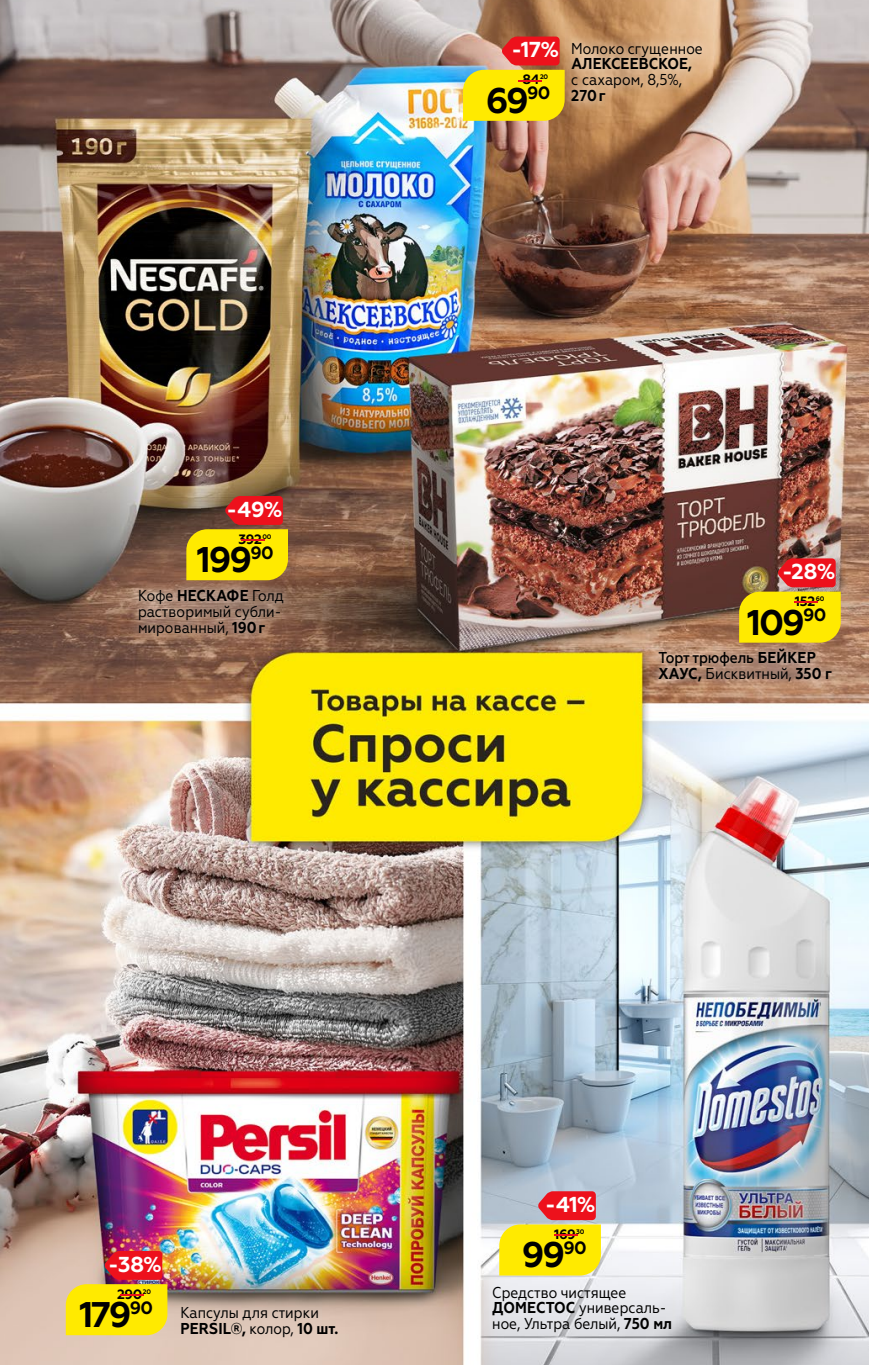
<style>
.page{position:relative;width:869px;height:1365px;background:#fff}
.page>*{position:absolute;margin:0;border:0;box-sizing:border-box;transform-origin:0 0}
.t1{font:700 35.7px "Geometria";letter-spacing:-.055em;color:#000}
.t2{font:700 21.53px "Geometria";color:#fff}
.t3{font:700 17.85px "Geometria";color:#000}
.t4{font:15.75px/15.8px "Geometria Narrow";color:#000}
.t5{font:700 15.75px/15.8px "Geometria Narrow";color:#000}
.t6{font:700 13.47px "Geometria";letter-spacing:-.03em;color:#000}
.t7{font:700 6.65px "Geometria";letter-spacing:-.03em;color:#000}
.s1{font-size:13.47px;color:#ed111c}
.s2{font-weight:700}
.s3{font-family:"Geometria";font-weight:700;font-size:21.53px;color:#fff}
.s4{font-weight:500}
.s5{font-weight:400}
</style>
<div class="page">
<img style="left:0;top:0;width:868px;height:1364px">
<svg style="left:738px;top:558px;width:102px;height:80px;background:#db9f1a"></svg>
<svg style="left:186px;top:496px;width:102px;height:83px;background:#d89f16"></svg>
<svg style="left:463px;top:37px;width:101px;height:84px;background:#ebb025"></svg>
<div style="left:560px;top:32px;width:152px;height:80px;background:#fff;opacity:.95"></div>
<div style="left:128px;top:579px;width:166px;height:66px;background:#fff;opacity:.95"></div>
<div style="left:648px;top:638px;width:193px;height:54px;background:#fff;opacity:.95"></div>
<svg style="left:499px;top:1191px;width:101px;height:84px;background:#eaba37"></svg>
<svg style="left:66px;top:1250px;width:101px;height:84px;background:#edb02b"></svg>
<p class="t2" style="left:226px;top:496px;width:58px">-49%</p>
<p class="t7" style="left:234px;top:532px;width:39px"><span class="s1">-</span>00</p>
<p class="t6" style="left:238px;top:531px;width:25px">392</p>
<p class="t3" style="left:250px;top:542px;width:25px">90</p>
<p class="t1" style="left:197px;top:538px;width:57px">199</p>
<p class="t4" style="left:138px;top:588px;width:147px">Кофе <span class="s2">НЕСКАФЕ</span> Голд растворимый субли&shy;мированный, <span class="s2">190г</span></p>
<p class="t4" style="left:571px;top:40px;width:133px;text-indent:-60px"><span class="s3">-17%</span> Молоко сгущенное<br><span class="s2">АЛЕКСЕЕВСКОЕ, </span>с сахаром, 8,5%,<br><span class="s2">270г</span></p>
<p class="t7" style="left:510px;top:73px;width:39px"><span class="s1">-</span>20</p>
<p class="t6" style="left:522px;top:72px;width:18px">84</p>
<p class="t1" style="left:485px;top:79px;width:66px">69<sup>90</sup></p>
<p class="t2" style="left:781px;top:558px;width:55px">-28%</p>
<p class="t7" style="left:786px;top:595px;width:39px"><span class="s1">-</span>60</p>
<p class="t6" style="left:794px;top:593px;width:22px">152</p>
<p class="t1" style="left:746px;top:601px;width:81px">109<sup>90</sup></p>
<p class="t5" style="left:658px;top:650px;width:175px"><span class="s4">Торт трюфель</span> БЕЙКЕР<br>ХАУС, <span class="s5">Бисквитный,</span> 350 г</p>
<p class="t2" style="left:545px;top:1191px;width:52px">-41%</p>
<p class="t2" style="left:108px;top:1251px;width:55px">-38%</p>
<p class="t7" style="left:547px;top:1227px;width:39px"><span class="s1">-</span>30</p>
<p class="t6" style="left:554px;top:1226px;width:23px">169</p>
<p class="t1" style="left:521px;top:1233px;width:66px">99<sup>90</sup></p>
<p class="t7" style="left:114px;top:1287px;width:39px"><span class="s1">-</span>20</p>
<p class="t6" style="left:117px;top:1285px;width:27px">290</p>
<p class="t1" style="left:79px;top:1293px;width:75px">179<sup>90</sup></p>
<p class="t4" style="left:180px;top:1304px;width:159px">Капсулы для стирки<br><span class="s2">PERSIL®,</span> колор, <span class="s2">10 шт.</span></p>
<p class="t4" style="left:492px;top:1283px;width:181px">Средство чистящее<br><span class="s2">ДОМЕСТОС</span> универсаль&shy;ное, Ультра белый, <span class="s2">750 мл</span></p>
</div>
